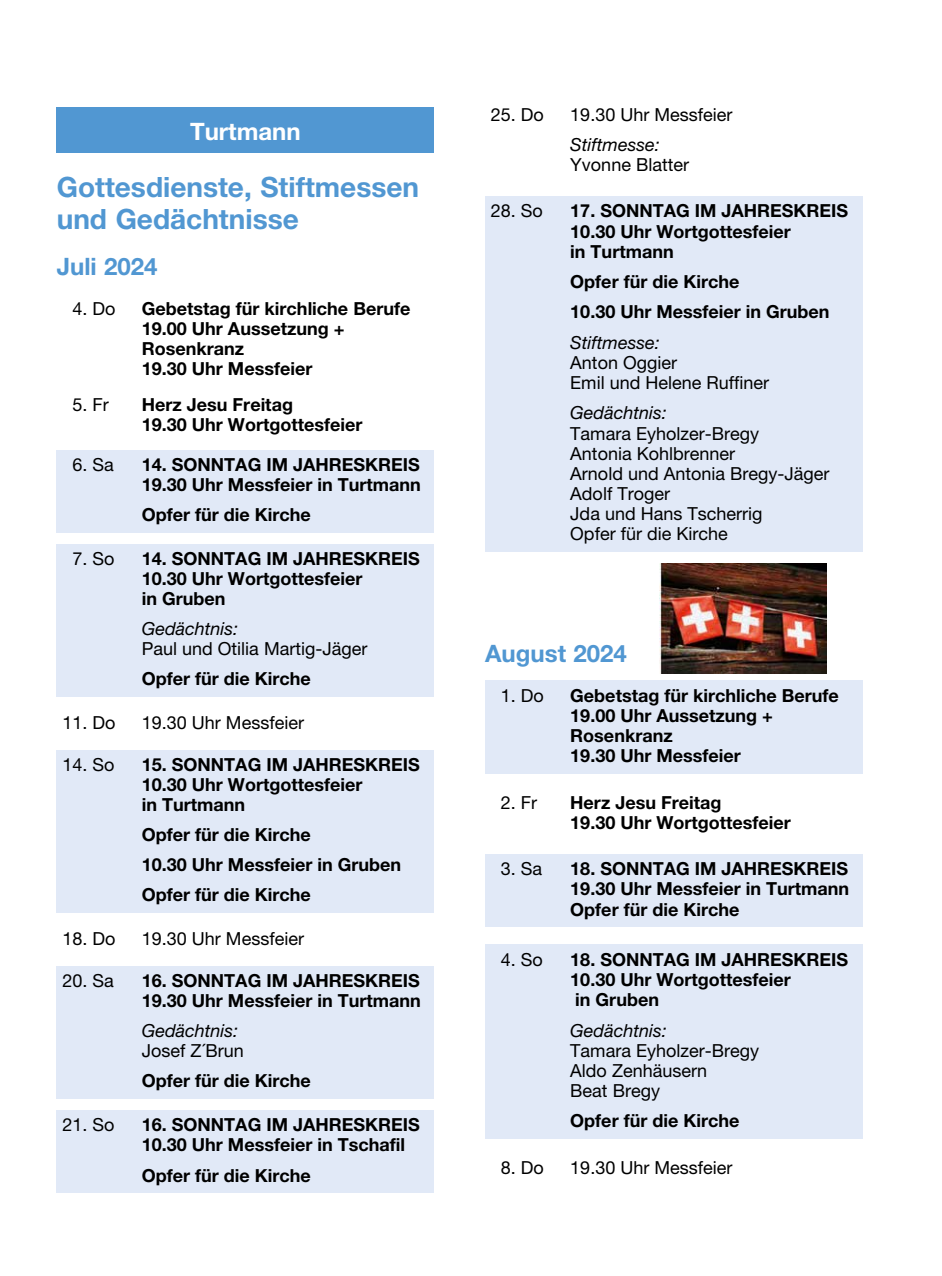
<style>
.page{position:relative;width:942px;height:1276px;background:#fff}
.page>*{position:absolute;margin:0;border:0;box-sizing:border-box;transform-origin:0 0}
.t1{font:700 28px/32px "Helvetica Neue LT Pro";color:#5197d2}
.t2{font:700 24px "Helvetica Neue LT Pro";color:#5197d2}
.t3{font:700 24px "Helvetica Neue LT Pro";color:#fff}
.t4{font:700 18px/20px "Helvetica Neue LT Pro";color:#000}
.t5{font:18px/20.2px "Helvetica Neue LT Pro";color:#000}
.t6{font:italic 18px "Helvetica Neue LT Pro";color:#000}
.s1{font-style:inherit}
.s2{font-weight:400;font-style:italic}
</style>
<div class="page">
<div style="left:57px;top:108px;width:377px;height:45px;background:#5197d2"></div>
<div style="left:57px;top:450px;width:377px;height:32px;background:#e1e9f7"></div>
<div style="left:57px;top:480px;width:377px;height:32px;background:#e1e9f7"></div>
<div style="left:57px;top:500px;width:377px;height:32px;background:#e1e9f7"></div>
<div style="left:57px;top:544px;width:377px;height:32px;background:#e1e9f7"></div>
<div style="left:57px;top:564px;width:377px;height:52px;background:#e1e9f7"></div>
<div style="left:57px;top:614px;width:377px;height:52px;background:#e1e9f7"></div>
<div style="left:57px;top:664px;width:377px;height:32px;background:#e1e9f7"></div>
<div style="left:57px;top:750px;width:377px;height:32px;background:#e1e9f7"></div>
<div style="left:57px;top:770px;width:377px;height:52px;background:#e1e9f7"></div>
<div style="left:57px;top:820px;width:377px;height:32px;background:#e1e9f7"></div>
<div style="left:57px;top:850px;width:377px;height:32px;background:#e1e9f7"></div>
<div style="left:57px;top:880px;width:377px;height:32px;background:#e1e9f7"></div>
<div style="left:57px;top:966px;width:377px;height:32px;background:#e1e9f7"></div>
<div style="left:57px;top:996px;width:377px;height:32px;background:#e1e9f7"></div>
<div style="left:57px;top:1016px;width:377px;height:52px;background:#e1e9f7"></div>
<div style="left:57px;top:1066px;width:377px;height:32px;background:#e1e9f7"></div>
<div style="left:57px;top:1110px;width:377px;height:32px;background:#e1e9f7"></div>
<div style="left:57px;top:1140px;width:377px;height:32px;background:#e1e9f7"></div>
<div style="left:57px;top:1160px;width:377px;height:32px;background:#e1e9f7"></div>
<div style="left:485px;top:196px;width:377px;height:32px;background:#e1e9f7"></div>
<div style="left:485px;top:216px;width:377px;height:53px;background:#e1e9f7"></div>
<div style="left:485px;top:267px;width:377px;height:32px;background:#e1e9f7"></div>
<div style="left:485px;top:297px;width:377px;height:32px;background:#e1e9f7"></div>
<div style="left:485px;top:327px;width:377px;height:33px;background:#e1e9f7"></div>
<div style="left:485px;top:348px;width:377px;height:32px;background:#e1e9f7"></div>
<div style="left:485px;top:378px;width:377px;height:32px;background:#e1e9f7"></div>
<div style="left:485px;top:398px;width:377px;height:32px;background:#e1e9f7"></div>
<div style="left:485px;top:418px;width:377px;height:32px;background:#e1e9f7"></div>
<div style="left:485px;top:438px;width:377px;height:33px;background:#e1e9f7"></div>
<div style="left:485px;top:459px;width:377px;height:32px;background:#e1e9f7"></div>
<div style="left:485px;top:479px;width:377px;height:32px;background:#e1e9f7"></div>
<div style="left:485px;top:499px;width:377px;height:32px;background:#e1e9f7"></div>
<div style="left:485px;top:519px;width:377px;height:32px;background:#e1e9f7"></div>
<div style="left:485px;top:680px;width:377px;height:33px;background:#e1e9f7"></div>
<div style="left:485px;top:701px;width:377px;height:52px;background:#e1e9f7"></div>
<div style="left:485px;top:741px;width:377px;height:32px;background:#e1e9f7"></div>
<div style="left:485px;top:854px;width:377px;height:32px;background:#e1e9f7"></div>
<div style="left:485px;top:874px;width:377px;height:32px;background:#e1e9f7"></div>
<div style="left:485px;top:894px;width:377px;height:32px;background:#e1e9f7"></div>
<div style="left:485px;top:944px;width:377px;height:33px;background:#e1e9f7"></div>
<div style="left:485px;top:965px;width:377px;height:52px;background:#e1e9f7"></div>
<div style="left:485px;top:1015px;width:377px;height:32px;background:#e1e9f7"></div>
<div style="left:485px;top:1035px;width:377px;height:32px;background:#e1e9f7"></div>
<div style="left:485px;top:1055px;width:377px;height:33px;background:#e1e9f7"></div>
<div style="left:485px;top:1086px;width:377px;height:32px;background:#e1e9f7"></div>
<div style="left:485px;top:1106px;width:377px;height:32px;background:#e1e9f7"></div>
<img style="left:659px;top:564px;width:166px;height:109px">
<h2 class="t3" style="left:190px;top:116px;width:112px">Turtmann</h2>
<h1 class="t1" style="left:57px;top:171px;width:364px">Gottesdienste, Stiftmessen und Gedächtnisse</h1>
<h2 class="t2" style="left:57px;top:252px;width:102px">Juli 2024</h2>
<p class="t5" style="left:72px;top:298px;width:45px">4. Do</p>
<p class="t4" style="left:142px;top:298px;width:270px">Gebetstag für kirchliche Berufe<br>19.00 Uhr Aussetzung +<br>Rosenkranz<br>19.30 Uhr Messfeier</p>
<p class="t5" style="left:72px;top:394px;width:38px">5. Fr</p>
<p class="t4" style="left:142px;top:394px;width:222px">Herz Jesu Freitag<br>19.30 Uhr Wortgottesfeier</p>
<p class="t5" style="left:72px;top:454px;width:43px">6. Sa</p>
<p class="t4" style="left:142px;top:454px;width:280px">14. SONNTAG IM JAHRESKREIS<br><span class="s1">19.30</span> Uhr Messfeier in Turtmann</p>
<p class="t4" style="left:142px;top:504px;width:170px">Opfer für die Kirche</p>
<p class="t5" style="left:72px;top:548px;width:44px">7. So</p>
<p class="t4" style="left:142px;top:548px;width:279px">14. SONNTAG IM JAHRESKREIS<br>10.30 Uhr Wortgottesfeier<br>in Gruben</p>
<p class="t6" style="left:142px;top:618px;width:98px">Gedächtnis:</p>
<p class="t5" style="left:142px;top:638px;width:227px">Paul und Otilia Martig-Jäger</p>
<p class="t4" style="left:142px;top:668px;width:170px">Opfer für die Kirche</p>
<p class="t5" style="left:62px;top:712px;width:55px">11. Do</p>
<p class="t5" style="left:142px;top:712px;width:164px">19.30 Uhr Messfeier</p>
<p class="t5" style="left:62px;top:754px;width:54px">14. So</p>
<p class="t4" style="left:142px;top:754px;width:279px">15. SONNTAG IM JAHRESKREIS<br>10.30 Uhr Wortgottesfeier<br>in Turtmann</p>
<p class="t4" style="left:142px;top:819px;width:261px;line-height:30px">Opfer für die Kirche<br><span class="s1">10.30</span> Uhr Messfeier in Gruben<br>Opfer für die Kirche</p>
<p class="t5" style="left:62px;top:928px;width:55px">18. Do</p>
<p class="t5" style="left:142px;top:928px;width:164px">19.30 Uhr Messfeier</p>
<p class="t5" style="left:62px;top:970px;width:53px">20. Sa</p>
<p class="t4" style="left:142px;top:970px;width:280px">16. SONNTAG IM JAHRESKREIS<br><span class="s1">19.30</span> Uhr Messfeier in Turtmann</p>
<p class="t6" style="left:142px;top:1020px;width:98px">Gedächtnis:</p>
<p class="t5" style="left:142px;top:1040px;width:104px">Josef Z´Brun</p>
<p class="t4" style="left:142px;top:1070px;width:170px">Opfer für die Kirche</p>
<p class="t5" style="left:62px;top:1114px;width:54px">21. So</p>
<p class="t4" style="left:142px;top:1114px;width:279px">16. SONNTAG IM JAHRESKREIS<br><span class="s1">10.30</span> Uhr Messfeier in Tschafil</p>
<p class="t4" style="left:142px;top:1164px;width:170px">Opfer für die Kirche</p>
<p class="t5" style="left:490px;top:104px;width:55px">25. Do</p>
<p class="t5" style="left:570px;top:104px;width:164px">19.30 Uhr Messfeier</p>
<p class="t6" style="left:570px;top:134px;width:91px">Stiftmesse:</p>
<p class="t5" style="left:570px;top:154px;width:120px">Yvonne Blatter</p>
<p class="t5" style="left:490px;top:201px;width:54px">28. So</p>
<p class="t4" style="left:570px;top:200px;width:279px">17. SONNTAG IM JAHRESKREIS<br>10.30 Uhr Wortgottesfeier<br>in Turtmann</p>
<p class="t4" style="left:570px;top:266px;width:261px;line-height:30.4px">Opfer für die Kirche<br><span class="s1">10.30</span> Uhr Messfeier in Gruben<br><span class="s2">Stiftmesse:</span></p>
<p class="t5" style="left:570px;top:352px;width:200px">Anton Oggier<br>Emil und Helene Ruffiner</p>
<p class="t6" style="left:570px;top:402px;width:98px">Gedächtnis:</p>
<p class="t5" style="left:570px;top:423px;width:261px">Tamara Eyholzer-Bregy<br>Antonia Kohlbrenner<br>Arnold und Antonia Bregy-Jäger<br>Adolf Troger<br>Jda und Hans Tscherrig<br>Opfer für die Kirche</p>
<h2 class="t2" style="left:485px;top:638px;width:143px">August 2024</h2>
<p class="t5" style="left:500px;top:685px;width:45px">1. Do</p>
<p class="t4" style="left:570px;top:685px;width:270px">Gebetstag für kirchliche Berufe<br>19.00 Uhr Aussetzung +<br>Rosenkranz<br>19.30 Uhr Messfeier</p>
<p class="t5" style="left:500px;top:792px;width:38px">2. Fr</p>
<p class="t4" style="left:570px;top:792px;width:222px">Herz Jesu Freitag<br>19.30 Uhr Wortgottesfeier</p>
<p class="t5" style="left:500px;top:858px;width:43px">3. Sa</p>
<p class="t4" style="left:570px;top:858px;width:280px;text-align:justify">18. SONNTAG IM JAHRESKREIS <span class="s1">19.30</span> Uhr Messfeier in Turtmann Opfer für die Kirche</p>
<p class="t5" style="left:500px;top:949px;width:44px">4. So</p>
<p class="t4" style="left:570px;top:949px;width:279px">18. SONNTAG IM JAHRESKREIS<br>10.30 Uhr Wortgottesfeier<br>in Gruben</p>
<p class="t6" style="left:570px;top:1019px;width:98px">Gedächtnis:</p>
<p class="t5" style="left:570px;top:1040px;width:190px">Tamara Eyholzer-Bregy<br>Aldo Zenhäusern<br>Beat Bregy</p>
<p class="t4" style="left:570px;top:1110px;width:170px">Opfer für die Kirche</p>
<p class="t5" style="left:500px;top:1157px;width:45px">8. Do</p>
<p class="t5" style="left:570px;top:1157px;width:164px">19.30 Uhr Messfeier</p>
</div>
